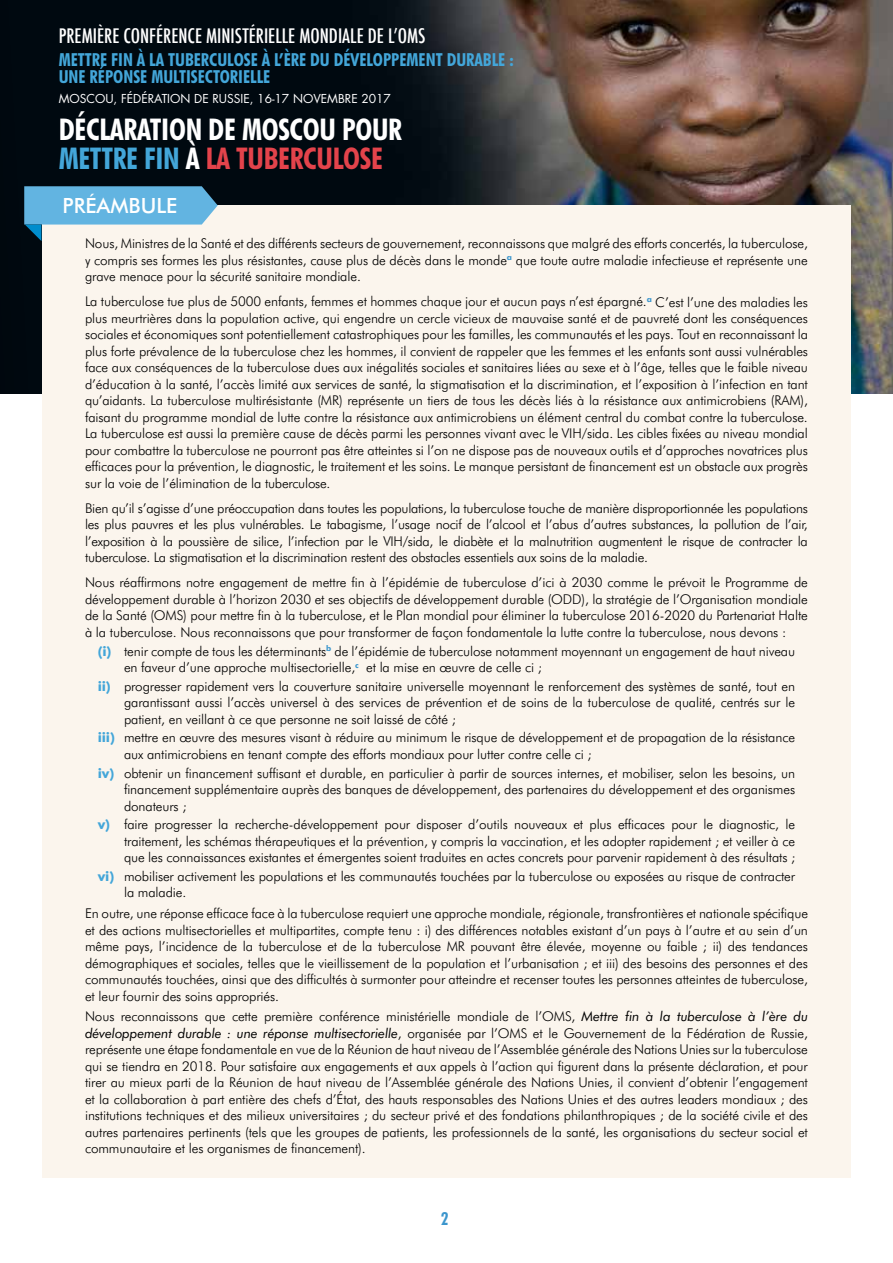
<style>
.page{position:relative;width:893px;height:1263px;background:#fff}
.page>*{position:absolute;margin:0;border:0;box-sizing:border-box;transform-origin:0 0}
.t1{font:700 condensed 30px/28.5px "Futura BT";letter-spacing:-.01em;color:#fff}
.t2{font:500 21px "Futura BT";color:#fff}
.t3{font:500 condensed 19.5px "Futura";color:#fff}
.t4{font:700 condensed 18px/17px "Futura BT";color:#43a6d9}
.t5{font:700 condensed 18px "Futura BT";color:#3c96cd}
.t6{font:300 13.5px/16.5px "Futura BT";letter-spacing:-.01em;color:#000;text-align:justify}
.t7{font:12px "Futura";color:#fff}
.s1{color:#43a6d9}
.s2{color:#e3434b}
.s3{font-weight:700;color:#43a6d9}
.s4{font-weight:400;font-style:italic}
</style>
<div class="page">
<img style="left:0;top:0;width:893px;height:394px">
<div style="left:42px;top:205px;width:808px;height:973px;background:#fbf5ed"></div>
<svg style="left:24px;top:186px;width:194px;height:55px"></svg>
<h3 class="t3" style="left:59px;top:23px;width:368px">PREMIÈRE CONFÉRENCE MINISTÉRIELLE MONDIALE DE L’OMS</h3>
<h3 class="t4" style="left:59px;top:51px;width:457px">METTRE FIN À LA TUBERCULOSE À L’ÈRE DU DÉVELOPPEMENT DURABLE :<br>UNE RÉPONSE MULTISECTORIELLE</h3>
<p class="t7" style="left:59px;top:91px;width:334px">MOSCOU, FÉDÉRATION DE RUSSIE, 16-17 NOVEMBRE 2017</p>
<h1 class="t1" style="left:59px;top:115px;width:345px">DÉCLARATION DE MOSCOU POUR<br><span class="s1">METTRE FIN</span> À <span class="s2">LA TUBERCULOSE</span></h1>
<h2 class="t2" style="left:63px;top:193px;width:116px">PRÉAMBULE</h2>
<p class="t6" style="left:85px;top:235px;width:724px">Nous, Ministres de la Santé et des différents secteurs de gouvernement, reconnaissons que malgré des efforts concertés, la tuberculose, y compris ses formes les plus résistantes, cause plus de décès dans le monde<sup>a</sup> que toute autre maladie infectieuse et représente une grave menace pour la sécurité sanitaire mondiale.</p>
<p class="t6" style="left:85px;top:293px;width:724px">La tuberculose tue plus de 5000 enfants, femmes et hommes chaque jour et aucun pays n’est épargné.<sup>a</sup> C’est l’une des maladies les plus meurtrières dans la population active, qui engendre un cercle vicieux de mauvaise santé et de pauvreté dont les conséquences sociales et économiques sont potentiellement catastrophiques pour les familles, les communautés et les pays. Tout en reconnaissant la plus forte prévalence de la tuberculose chez les hommes, il convient de rappeler que les femmes et les enfants sont aussi vulnérables face aux conséquences de la tuberculose dues aux inégalités sociales et sanitaires liées au sexe et à l’âge, telles que le faible niveau d’éducation à la santé, l’accès limité aux services de santé, la stigmatisation et la discrimination, et l’exposition à l’infection en tant qu’aidants. La tuberculose multirésistante (MR) représente un tiers de tous les décès liés à la résistance aux antimicrobiens (RAM), faisant du programme mondial de lutte contre la résistance aux antimicrobiens un élément central du combat contre la tuberculose.<br>La tuberculose est aussi la première cause de décès parmi les personnes vivant avec le VIH/sida. Les cibles fixées au niveau mondial pour combattre la tuberculose ne pourront pas être atteintes si l’on ne dispose pas de nouveaux outils et d’approches novatrices plus efficaces pour la prévention, le diagnostic, le traitement et les soins. Le manque persistant de financement est un obstacle aux progrès sur la voie de l’élimination de la tuberculose.</p>
<p class="t6" style="left:85px;top:500px;width:724px">Bien qu’il s’agisse d’une préoccupation dans toutes les populations, la tuberculose touche de manière disproportionnée les populations les plus pauvres et les plus vulnérables. Le tabagisme, l’usage nocif de l’alcool et l’abus d’autres substances, la pollution de l’air, l’exposition à la poussière de silice, l’infection par le VIH/sida, le diabète et la malnutrition augmentent le risque de contracter la tuberculose. La stigmatisation et la discrimination restent des obstacles essentiels aux soins de la maladie.</p>
<p class="t6" style="left:85px;top:574px;width:724px">Nous réaffirmons notre engagement de mettre fin à l’épidémie de tuberculose d’ici à 2030 comme le prévoit le Programme de développement durable à l’horizon 2030 et ses objectifs de développement durable (ODD), la stratégie de l’Organisation mondiale de la Santé (OMS) pour mettre fin à la tuberculose, et le Plan mondial pour éliminer la tuberculose 2016-2020 du Partenariat Halte à la tuberculose. Nous reconnaissons que pour transformer de façon fondamentale la lutte contre la tuberculose, nous devons :</p>
<p class="t6" style="left:124px;top:642px;width:673px;text-indent:-26px"><span class="s3">(i)</span> tenir compte de tous les déterminants<sup>b</sup> de l’épidémie de tuberculose notamment moyennant un engagement de haut niveau en faveur d’une approche multisectorielle,<sup>c</sup> et la mise en œuvre de celle ci ;</p>
<p class="t6" style="left:124px;top:678px;width:673px;text-indent:-26px"><span class="s3">ii)</span> progresser rapidement vers la couverture sanitaire universelle moyennant le renforcement des systèmes de santé, tout en garantissant aussi l’accès universel à des services de prévention et de soins de la tuberculose de qualité, centrés sur le patient, en veillant à ce que personne ne soit laissé de côté ;</p>
<p class="t6" style="left:124px;top:729px;width:673px;text-indent:-26px"><span class="s3">iii)</span> mettre en œuvre des mesures visant à réduire au minimum le risque de développement et de propagation de la résistance aux antimicrobiens en tenant compte des efforts mondiaux pour lutter contre celle ci ;</p>
<p class="t6" style="left:124px;top:764px;width:673px;text-indent:-26px"><span class="s3">iv)</span> obtenir un financement suffisant et durable, en particulier à partir de sources internes, et mobiliser, selon les besoins, un financement supplémentaire auprès des banques de développement, des partenaires du développement et des organismes donateurs ;</p>
<p class="t6" style="left:124px;top:816px;width:673px;text-indent:-26px"><span class="s3">v)</span> faire progresser la recherche-développement pour disposer d’outils nouveaux et plus efficaces pour le diagnostic, le traitement, les schémas thérapeutiques et la prévention, y compris la vaccination, et les adopter rapidement ; et veiller à ce que les connaissances existantes et émergentes soient traduites en actes concrets pour parvenir rapidement à des résultats ;</p>
<p class="t6" style="left:124px;top:868px;width:673px;text-indent:-26px"><span class="s3">vi)</span> mobiliser activement les populations et les communautés touchées par la tuberculose ou exposées au risque de contracter la maladie.</p>
<p class="t6" style="left:85px;top:905px;width:724px">En outre, une réponse efficace face à la tuberculose requiert une approche mondiale, régionale, transfrontières et nationale spécifique et des actions multisectorielles et multipartites, compte tenu : i) des différences notables existant d’un pays à l’autre et au sein d’un même pays, l’incidence de la tuberculose et de la tuberculose MR pouvant être élevée, moyenne ou faible ; ii) des tendances démographiques et sociales, telles que le vieillissement de la population et l’urbanisation ; et iii) des besoins des personnes et des communautés touchées, ainsi que des difficultés à surmonter pour atteindre et recenser toutes les personnes atteintes de tuberculose, et leur fournir des soins appropriés.</p>
<p class="t6" style="left:85px;top:1008px;width:724px">Nous reconnaissons que cette première conférence ministérielle mondiale de l’OMS, <span class="s4">Mettre fin à la tuberculose à l’ère du développement durable : une réponse multisectorielle</span>, organisée par l’OMS et le Gouvernement de la Fédération de Russie, représente une étape fondamentale en vue de la Réunion de haut niveau de l’Assemblée générale des Nations Unies sur la tuberculose qui se tiendra en 2018. Pour satisfaire aux engagements et aux appels à l’action qui figurent dans la présente déclaration, et pour tirer au mieux parti de la Réunion de haut niveau de l’Assemblée générale des Nations Unies, il convient d’obtenir l’engagement et la collaboration à part entière des chefs d’État, des hauts responsables des Nations Unies et des autres leaders mondiaux ; des institutions techniques et des milieux universitaires ; du secteur privé et des fondations philanthropiques ; de la société civile et des autres partenaires pertinents (tels que les groupes de patients, les professionnels de la santé, les organisations du secteur social et communautaire et les organismes de financement).</p>
<h3 class="t5" style="left:441px;top:1207px;width:9px">2</h3>
</div>
